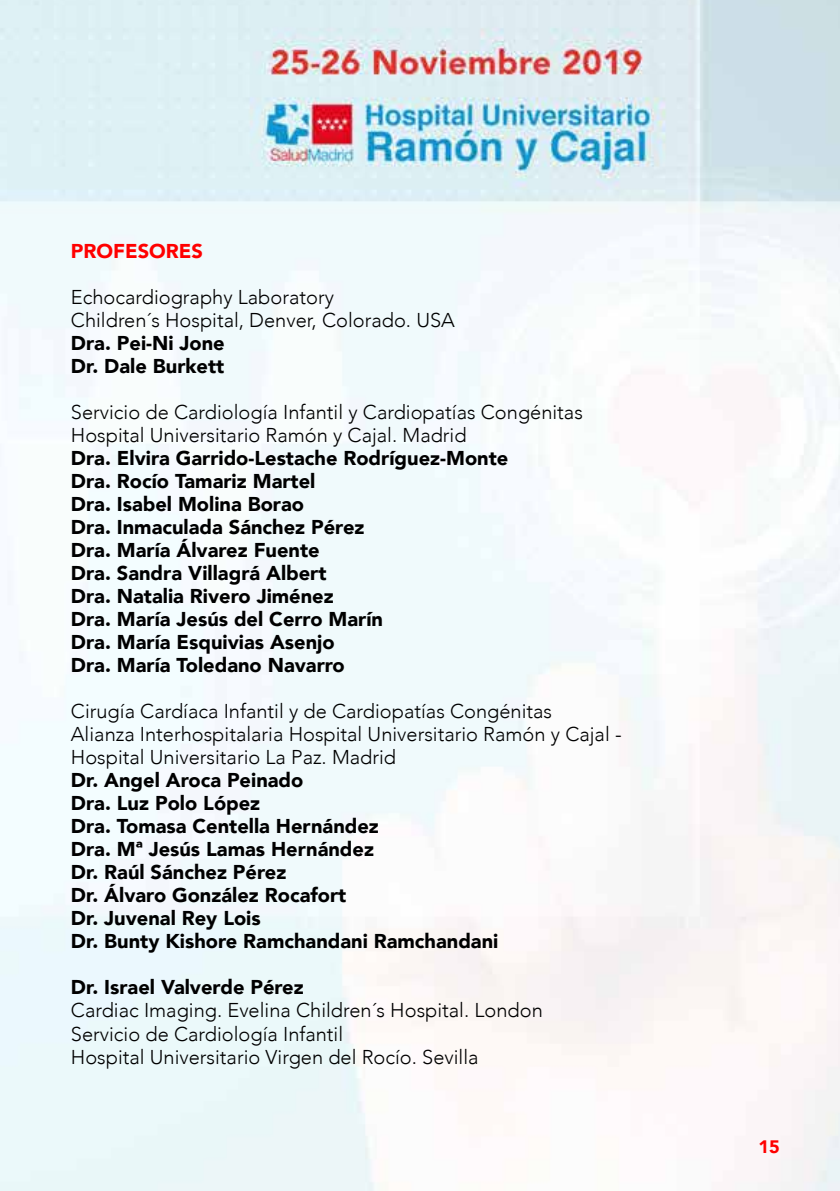
<style>
.page{position:relative;width:840px;height:1191px;background:#fff}
.page>*{position:absolute;margin:0;border:0;box-sizing:border-box;transform-origin:0 0}
.t1{font:900 20px/23px "Avenir";color:#000}
.t2{font:300 20px/23px "Avenir";color:#000}
.t3{font:900 20px "Avenir";color:#f00}
.t4{font:900 18px "Avenir";color:#f00}
</style>
<div class="page">
<img style="left:0;top:0;width:839px;height:1191px">
<p class="t3" style="left:71px;top:234px;width:133px">PROFESORES</p>
<p class="t2" style="left:71px;top:286px;width:385px">Echocardiography Laboratory<br>Children´s Hospital, Denver, Colorado. USA</p>
<p class="t1" style="left:71px;top:331px;width:155px">Dra. Pei-Ni Jone<br>Dr. Dale Burkett</p>
<p class="t2" style="left:71px;top:401px;width:513px">Servicio de Cardiología Infantil y Cardiopatías Congénitas<br>Hospital Universitario Ramón y Cajal. Madrid</p>
<p class="t1" style="left:71px;top:446px;width:438px">Dra. Elvira Garrido-Lestache Rodríguez-Monte<br>Dra. Rocío Tamariz Martel<br>Dra. Isabel Molina Borao<br>Dra. Inmaculada Sánchez Pérez<br>Dra. María Álvarez Fuente<br>Dra. Sandra Villagrá Albert<br>Dra. Natalia Rivero Jiménez<br>Dra. María Jesús del Cerro Marín<br>Dra. María Esquivias Asenjo<br>Dra. María Toledano Navarro</p>
<p class="t2" style="left:71px;top:700px;width:552px">Cirugía Cardíaca Infantil y de Cardiopatías Congénitas<br>Alianza Interhospitalaria Hospital Universitario Ramón y Cajal -<br>Hospital Universitario La Paz. Madrid</p>
<p class="t1" style="left:71px;top:768px;width:429px">Dr. Angel Aroca Peinado<br>Dra. Luz Polo López<br>Dra. Tomasa Centella Hernández<br>Dra. Mª Jesús Lamas Hernández<br>Dr. Raúl Sánchez Pérez<br>Dr. Álvaro González Rocafort<br>Dr. Juvenal Rey Lois<br>Dr. Bunty Kishore Ramchandani Ramchandani</p>
<p class="t1" style="left:71px;top:975px;width:234px">Dr. Israel Valverde Pérez</p>
<p class="t2" style="left:71px;top:999px;width:473px">Cardiac Imaging. Evelina Children´s Hospital. London<br>Servicio de Cardiología Infantil<br>Hospital Universitario Virgen del Rocío. Sevilla</p>
<p class="t4" style="left:758px;top:1131px;width:23px">15</p>
</div>
